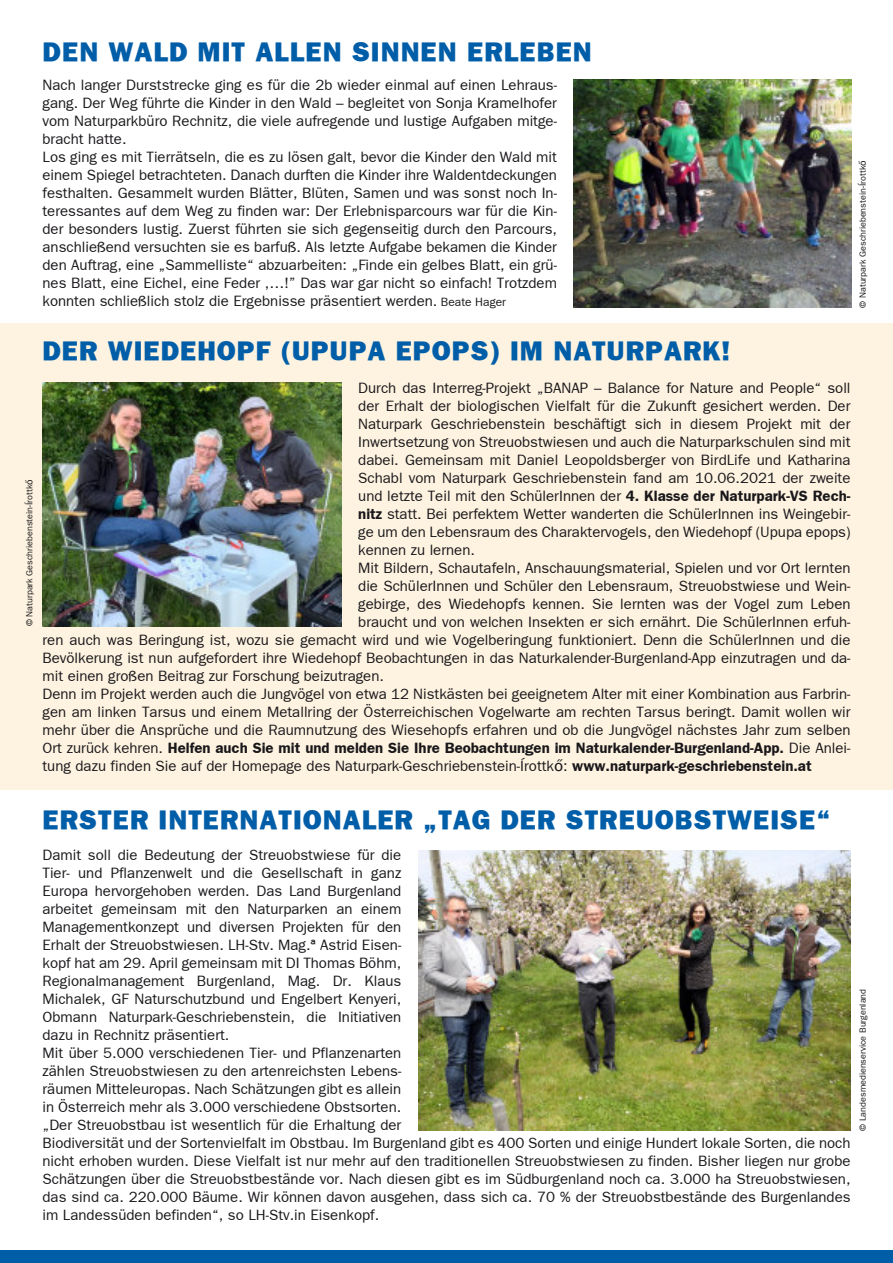
<style>
.page{position:relative;width:893px;height:1263px;background:#fff}
.page>*{position:absolute;margin:0;border:0;box-sizing:border-box;transform-origin:0 0}
.t1{font:800 27px "Franklin Gothic";letter-spacing:.04em;color:#005da8}
.t2{font:15px/18px "Franklin Gothic";color:#1a171b}
.t3{font:15px "Franklin Gothic Demi";color:#1a171b}
.t4{font:9px "Franklin Gothic";color:#1a171b}
.s1{font-size:12px}
.s2{font-family:"Lucida Grande"}
.s3{font-family:"Franklin Gothic Demi"}
.s4{font-family:"Franklin Gothic"}
</style>
<div class="page">
<div style="left:0;top:323px;width:893px;height:466px;background:#fdf3e0"></div>
<hr style="left:892px;top:0;width:1px;height:591px;background:#f7aa29;opacity:.15">
<div style="left:0;top:1250px;width:893px;height:13px;background:#005da8"></div>
<img style="left:43px;top:382px;width:298px;height:244px">
<img style="left:418px;top:850px;width:432px;height:281px">
<img style="left:574px;top:80px;width:277px;height:228px">
<h1 class="t1" style="left:43px;top:36px;width:551px">DEN WALD MIT ALLEN SINNEN ERLEBEN</h1>
<p class="t2" style="left:43px;top:76px;width:516px">Nach langer Durststrecke ging es für die 2b wieder einmal auf einen Lehraus&shy;gang. Der Weg führte die Kinder in den Wald – begleitet von Sonja Kramelhofer vom Naturparkbüro Rechnitz, die viele aufregende und lustige Aufgaben mitge&shy;bracht hatte.<br>Los ging es mit Tierrätseln, die es zu lösen galt, bevor die Kinder den Wald mit einem Spiegel betrachteten. Danach durften die Kinder ihre Waldentdeckungen festhalten. Gesammelt wurden Blätter, Blüten, Samen und was sonst noch In&shy;teressantes auf dem Weg zu finden war: Der Erlebnisparcours war für die Kin&shy;der besonders lustig. Zuerst führten sie sich gegenseitig durch den Parcours, anschließend versuchten sie es barfuß. Als letzte Aufgabe bekamen die Kinder den Auftrag, eine „Sammelliste“ abzuarbeiten: „Finde ein gelbes Blatt, ein grü&shy;nes Blatt, eine Eichel, eine Feder ,…!” Das war gar nicht so einfach! Trotzdem konnten schließlich stolz die Ergebnisse präsentiert werden. <span class="s1">Beate Hager</span></p>
<p class="t4" style="left:857px;top:308px;width:149px;rotate:-90deg">© Naturpark Geschriebenstein-Írottk<span class="s2">ő</span></p>
<p class="t4" style="left:24px;top:626px;width:149px;rotate:-90deg">© Naturpark Geschriebenstein-Írottk<span class="s2">ő</span></p>
<h1 class="t1" style="left:43px;top:335px;width:689px">DER WIEDEHOPF (UPUPA EPOPS) IM NATURPARK!</h1>
<p class="t2" style="left:358px;top:379px;width:494px">Durch das Interreg-Projekt „BANAP – Balance for Nature and People“ soll</p>
<p class="t2" style="left:358px;top:397px;width:494px">der Erhalt der biologischen Vielfalt für die Zukunft gesichert werden. Der</p>
<p class="t2" style="left:358px;top:415px;width:494px">Naturpark Geschriebenstein beschäftigt sich in diesem Projekt mit der</p>
<p class="t2" style="left:358px;top:433px;width:494px">Inwertsetzung von Streuobstwiesen und auch die Naturparkschulen sind mit</p>
<p class="t2" style="left:358px;top:451px;width:494px">dabei. Gemeinsam mit Daniel Leopoldsberger von BirdLife und Katharina</p>
<p class="t2" style="left:358px;top:469px;width:494px">Schabl vom Naturpark Geschriebenstein fand am 10.06.2021 der zweite</p>
<p class="t2" style="left:358px;top:487px;width:494px">und letzte Teil mit den SchülerInnen der <span class="s3">4. Klasse der Naturpark-VS Rech-</span></p>
<p class="t2" style="left:358px;top:505px;width:494px"><span class="s3">nitz</span> statt. Bei perfektem Wetter wanderten die SchülerInnen ins Weingebir-</p>
<p class="t2" style="left:358px;top:523px;width:494px">ge um den Lebensraum des Charaktervogels, den Wiedehopf (Upupa epops)</p>
<p class="t2" style="left:358px;top:541px;width:118px">kennen zu lernen.</p>
<p class="t2" style="left:358px;top:559px;width:494px">Mit Bildern, Schautafeln, Anschauungsmaterial, Spielen und vor Ort lernten</p>
<p class="t2" style="left:358px;top:577px;width:494px">die SchülerInnen und Schüler den Lebensraum, Streuobstwiese und Wein-</p>
<p class="t2" style="left:358px;top:595px;width:494px">gebirge, des Wiedehopfs kennen. Sie lernten was der Vogel zum Leben</p>
<p class="t2" style="left:358px;top:613px;width:494px">braucht und von welchen Insekten er sich ernährt. Die SchülerInnen erfuh-</p>
<p class="t2" style="left:43px;top:631px;width:809px">ren auch was Beringung ist, wozu sie gemacht wird und wie Vogelberingung funktioniert. Denn die SchülerInnen und die</p>
<p class="t2" style="left:43px;top:649px;width:810px">Bevölkerung ist nun aufgefordert ihre Wiedehopf Beobachtungen in das Naturkalender-Burgenland-App einzutragen und da-</p>
<p class="t2" style="left:43px;top:667px;width:343px">mit einen großen Beitrag zur Forschung beizutragen.</p>
<p class="t2" style="left:43px;top:685px;width:810px">Denn im Projekt werden auch die Jungvögel von etwa 12 Nistkästen bei geeignetem Alter mit einer Kombination aus Farbrin-</p>
<p class="t2" style="left:43px;top:703px;width:810px">gen am linken Tarsus und einem Metallring der Österreichischen Vogelwarte am rechten Tarsus beringt. Damit wollen wir</p>
<p class="t2" style="left:43px;top:721px;width:809px">mehr über die Ansprüche und die Raumnutzung des Wiesehopfs erfahren und ob die Jungvögel nächstes Jahr zum selben</p>
<p class="t3" style="left:43px;top:739px;width:809px"><span class="s4">Ort zurück kehren.</span> Helfen auch Sie mit und melden Sie Ihre Beobachtungen im Naturkalender-Burgenland-App. <span class="s4">Die Anlei-</span></p>
<p class="t2" style="left:43px;top:757px;width:771px">tung dazu finden Sie auf der Homepage des Naturpark-Geschriebenstein-Írottk<span class="s2">ő</span>: <span class="s3">www.naturpark-geschriebenstein.at</span></p>
<h1 class="t1" style="left:43px;top:804px;width:789px">ERSTER INTERNATIONALER „TAG DER STREUOBSTWEISE“</h1>
<p class="t2" style="left:43px;top:846px;width:810px">Damit soll die Bedeutung der Streuobstwiese für die<br>Tier- und Pflanzenwelt und die Gesellschaft in ganz<br>Europa hervorgehoben werden. Das Land Burgenland<br>arbeitet gemeinsam mit den Naturparken an einem<br>Managementkonzept und diversen Projekten für den<br>Erhalt der Streuobstwiesen. LH-Stv. Mag.ª Astrid Eisen-<br>kopf hat am 29. April gemeinsam mit DI Thomas Böhm,<br>Regionalmanagement Burgenland, Mag. Dr. Klaus<br>Michalek, GF Naturschutzbund und Engelbert Kenyeri,<br>Obmann Naturpark-Geschriebenstein, die Initiativen<br>dazu in Rechnitz präsentiert.<br>Mit über 5.000 verschiedenen Tier- und Pflanzenarten<br>zählen Streuobstwiesen zu den artenreichsten Lebens-<br>räumen Mitteleuropas. Nach Schätzungen gibt es allein<br>in Österreich mehr als 3.000 verschiedene Obstsorten.<br>„Der Streuobstbau ist wesentlich für die Erhaltung der<br>Biodiversität und der Sortenvielfalt im Obstbau. Im Burgenland gibt es 400 Sorten und einige Hundert lokale Sorten, die noch nicht erhoben wurden. Diese Vielfalt ist nur mehr auf den traditionellen Streuobstwiesen zu finden. Bisher liegen nur grobe Schätzungen über die Streuobstbestände vor. Nach diesen gibt es im Südburgenland noch ca. 3.000 ha Streuobstwiesen, das sind ca. 220.000 Bäume. Wir können davon ausgehen, dass sich ca. 70 % der Streuobstbestände des Burgenlandes im Landessüden befinden“, so LH-Stv.in Eisenkopf.</p>
<p class="t4" style="left:857px;top:1131px;width:143px;rotate:-90deg">© Landesmedienservice Burgenland</p>
</div>
